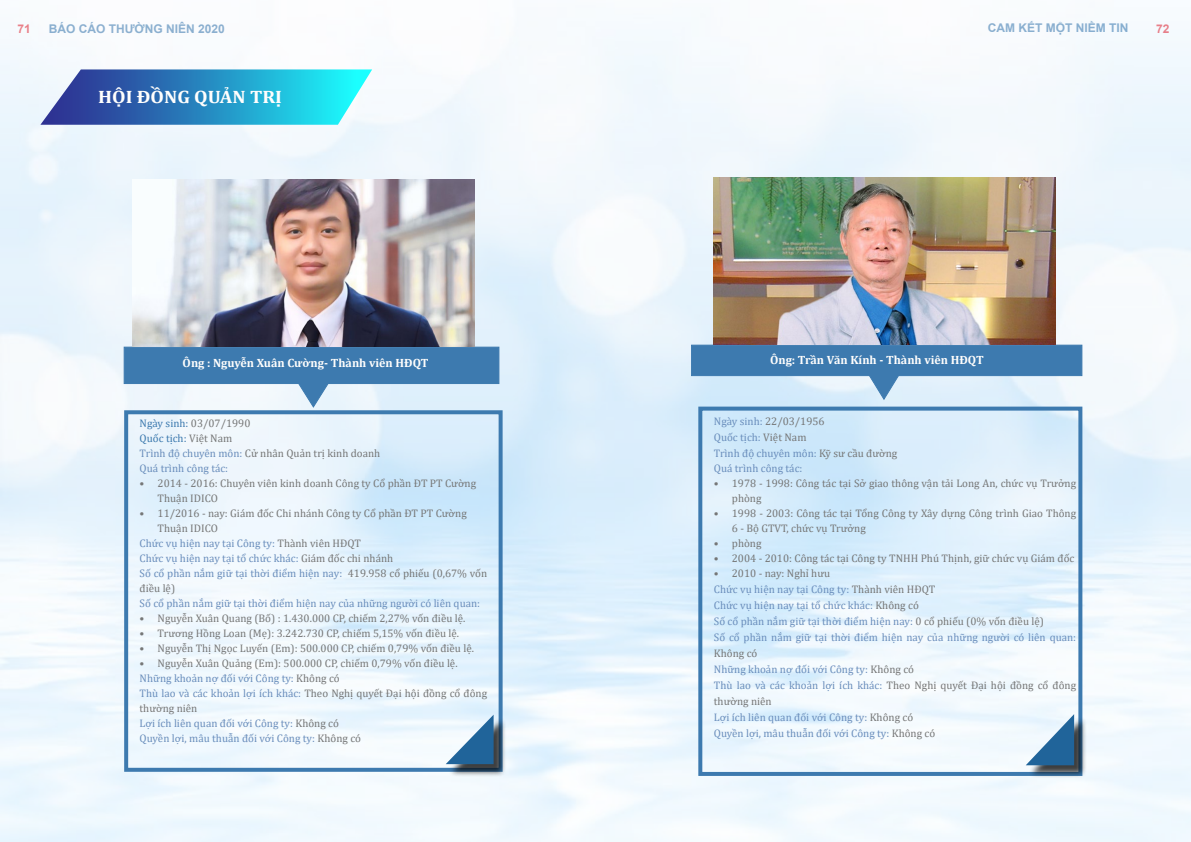
<style>
.page{position:relative;width:1191px;height:842px;background:#fff}
.page>*{position:absolute;margin:0;border:0;box-sizing:border-box;transform-origin:0 0}
.t1{font:700 18px "Cambria";color:#fffefd;scale:1.08 1}
.t2{font:700 12px "Cambria";color:#fffefd}
.t3{font:700 12px "Arial";color:#3d7aaf}
.t4{font:700 12px "Arial";color:#e62834}
.t5{font:11px/15px "Cambria";color:#767777}
.t6{font:11px/16px "Cambria";color:#6a8ebc}
.s1{color:#3d7aaf}
.s2{color:#6a8ebc}
.s3{color:#767777}
</style>
<div class="page">
<img style="left:0;top:30px;width:1191px;height:812px">
<div style="left:124px;top:347px;width:375px;height:37px;background:#3d7aaf"></div>
<svg style="left:296px;top:382px;width:34px;height:26px"></svg>
<div style="left:124px;top:410px;width:378px;height:362px;border:4px solid #3d7aaf"></div>
<div style="left:448px;top:717px;width:58px;height:60px;background:#000;opacity:.75"></div>
<svg style="left:446px;top:715px;width:47px;height:49px"></svg>
<div style="left:691px;top:345px;width:391px;height:31px;background:#3d7aaf"></div>
<svg style="left:866px;top:374px;width:35px;height:27px"></svg>
<div style="left:698px;top:407px;width:384px;height:369px;border:4px solid #3d7aaf"></div>
<div style="left:1028px;top:716px;width:59px;height:62px;background:#000;opacity:.75"></div>
<svg style="left:1025px;top:714px;width:49px;height:51px"></svg>
<img style="left:133px;top:180px;width:341px;height:167px">
<img style="left:714px;top:178px;width:341px;height:167px">
<svg style="left:40px;top:69px;width:332px;height:56px"></svg>
<p class="t4" style="left:17px;top:20px;width:15px">71</p>
<p class="t3" style="left:49px;top:20px;width:178px">BÁO CÁO THƯỜNG NIÊN 2020</p>
<p class="t3" style="left:987px;top:19px;width:142px">CAM KẾT MỘT NIỀM TIN</p>
<p class="t4" style="left:1156px;top:20px;width:15px">72</p>
<h1 class="t1" style="left:98px;top:84px;width:172px">HỘI ĐỒNG QUẢN TRỊ</h1>
<p class="t2" style="left:183px;top:354px;width:247px">Ông : Nguyễn Xuân Cường- Thành viên HĐQT</p>
<p class="t2" style="left:770px;top:351px;width:215px">Ông: Trần Văn Kính - Thành viên HĐQT</p>
<p class="t5" style="left:140px;top:415px;width:242px"><span class="s1">Ngày sinh:</span> 03/07/1990<br><span class="s1">Quốc tịch:</span> Việt Nam<br><span class="s2">Trình độ chuyên môn:</span> Cử nhân Quản trị kinh doanh<br><span class="s2">Quá trình công tác:</span></p>
<p class="t5" style="left:158px;top:475px;width:320px;text-indent:-18px">• 2014 - 2016: Chuyên viên kinh doanh Công ty Cổ phần ĐT PT Cường<br>Thuận IDICO</p>
<p class="t5" style="left:140px;top:505px;width:329px">• 11/2016 - nay: Giám đốc Chi nhánh Công ty Cổ phần ĐT PT Cường</p>
<p class="t5" style="left:158px;top:520px;width:62px">Thuận IDICO</p>
<p class="t6" style="left:140px;top:535px;width:223px">Chức vụ hiện nay tại Công ty: <span class="s3">Thành viên HĐQT</span></p>
<p class="t6" style="left:140px;top:550px;width:255px">Chức vụ hiện nay tại tổ chức khác: <span class="s3">Giám đốc chi nhánh</span></p>
<p class="t6" style="left:140px;top:565px;width:349px">Số cổ phần nắm giữ tại thời điểm hiện nay: <span class="s3">419.958 cổ phiếu (0,67% vốn</span></p>
<p class="t5" style="left:140px;top:580px;width:37px">điều lệ)</p>
<p class="t6" style="left:140px;top:595px;width:342px">Số cổ phần nắm giữ tại thời điểm hiện nay của những người có liên quan:</p>
<p class="t5" style="left:140px;top:610px;width:327px">• Nguyễn Xuân Quang (Bố) : 1.430.000 CP, chiếm 2,27% vốn điều lệ.</p>
<p class="t5" style="left:140px;top:625px;width:321px">• Trương Hồng Loan (Mẹ): 3.242.730 CP, chiếm 5,15% vốn điều lệ.</p>
<p class="t5" style="left:140px;top:640px;width:336px">• Nguyễn Thị Ngọc Luyến (Em): 500.000 CP, chiếm 0,79% vốn điều lệ.</p>
<p class="t5" style="left:140px;top:655px;width:349px">• Nguyễn Xuân Quảng (Em): 500.000 CP, chiếm 0,79% vốn điều lệ.<br><span class="s2">Những khoản nợ đối với Công ty:</span> Không có<br><span class="s2">Thù lao và các khoản lợi ích khác:</span> Theo Nghị quyết Đại hội đồng cổ đông thường niên<br><span class="s2">Lợi ích liên quan đối với Công ty:</span> Không có<br><span class="s2">Quyền lợi, mâu thuẫn đối với Công ty:</span> Không có</p>
<p class="t6" style="left:714px;top:413px;width:185px">Ngày sinh: <span class="s3">22/03/1956<br></span>Quốc tịch: <span class="s3">Việt Nam<br></span>Trình độ chuyên môn: <span class="s3">Kỹ sư cầu đường</span></p>
<p class="t6" style="left:714px;top:460px;width:90px">Quá trình công tác:</p>
<p class="t5" style="left:732px;top:475px;width:346px;text-indent:-18px">• 1978 - 1998: Công tác tại Sở giao thông vận tải Long An, chức vụ Trưởng phòng</p>
<p class="t5" style="left:732px;top:505px;width:346px;text-indent:-18px">• 1998 - 2003: Công tác tại Tổng Công ty Xây dựng Công trình Giao Thông<br>6 - Bộ GTVT, chức vụ Trưởng</p>
<p class="t5" style="left:714px;top:535px;width:49px">• phòng</p>
<p class="t5" style="left:714px;top:550px;width:362px">• 2004 - 2010: Công tác tại Công ty TNHH Phú Thịnh, giữ chức vụ Giám đốc</p>
<p class="t6" style="left:714px;top:565px;width:364px"><span class="s3">• 2010 - nay: Nghỉ hưu<br></span>Chức vụ hiện nay tại Công ty: <span class="s3">Thành viên HĐQT<br></span>Chức vụ hiện nay tại tổ chức khác: <span class="s3">Không có<br></span>Số cổ phần nắm giữ tại thời điểm hiện nay: <span class="s3">0 cổ phiếu (0% vốn điều lệ)<br></span>Số cổ phần nắm giữ tại thời điểm hiện nay của những người có liên quan:</p>
<p class="t6" style="left:714px;top:645px;width:364px"><span class="s3">Không có<br></span>Những khoản nợ đối với Công ty: <span class="s3">Không có<br></span>Thù lao và các khoản lợi ích khác: <span class="s3">Theo Nghị quyết Đại hội đồng cổ đông thường niên<br></span>Lợi ích liên quan đối với Công ty: <span class="s3">Không có<br></span>Quyền lợi, mâu thuẫn đối với Công ty: <span class="s3">Không có</span></p>
</div>
